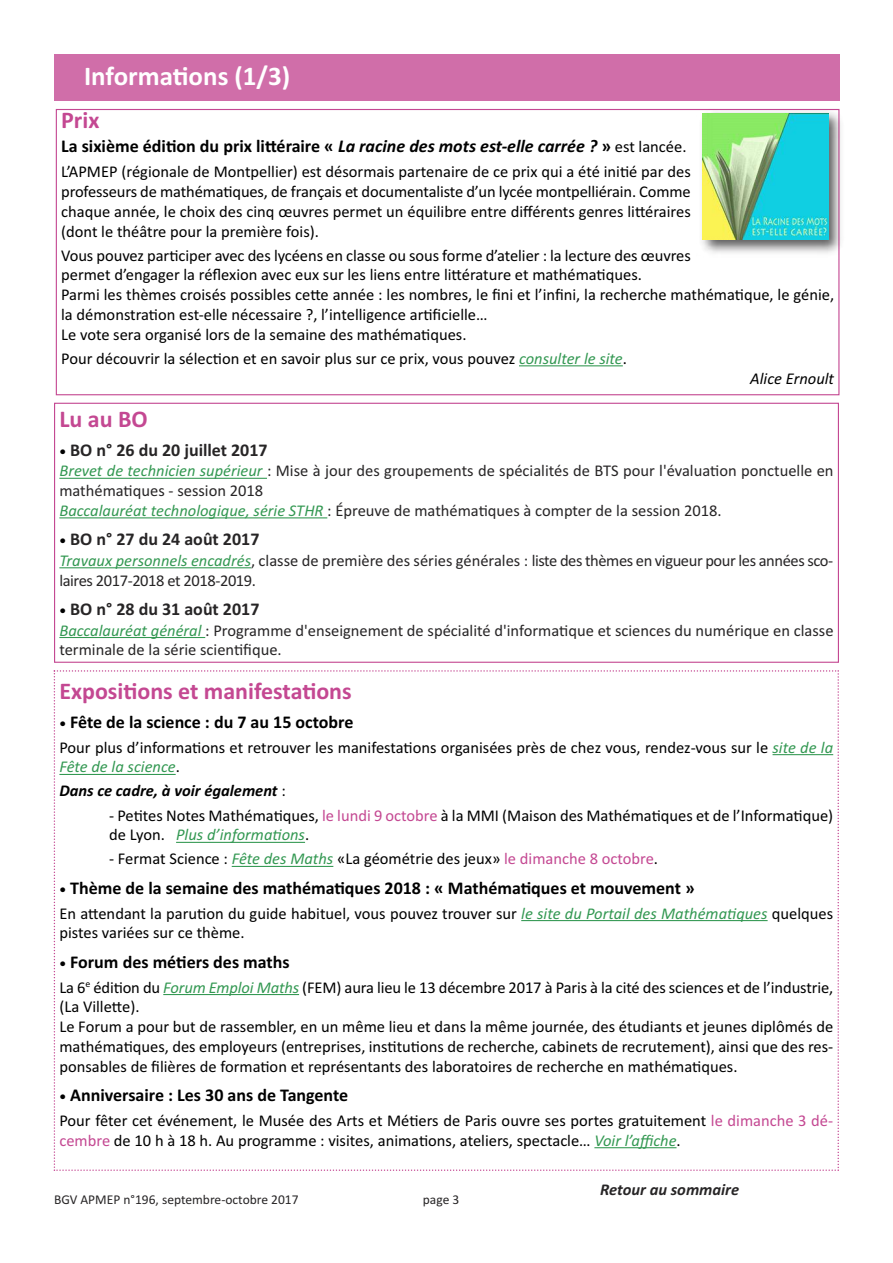
<style>
.page{position:relative;width:893px;height:1263px;background:#fff}
.page>*{position:absolute;margin:0;border:0;box-sizing:border-box;transform-origin:0 0}
.t1{font:700 27px "Calibri";color:#fff}
.t2{font:700 24px "Calibri";color:#c44892}
.t3{font:700 18px "Calibri";color:#000}
.t4{font:700 18px "Calibri";color:#272526}
.t5{font:16.5px/19.8px "Calibri";color:#000}
.t6{font:16.5px/19.8px "Calibri";color:#272526}
.t7{font:16.5px/19.8px "Calibri";letter-spacing:-.025em;color:#272526}
.t8{font:italic 700 16.5px "Calibri";color:#000}
.t9{font:italic 700 16.5px "Calibri";color:#272526}
.t10{font:italic 16.5px "Calibri";color:#000}
.t11{font:13.5px "Calibri";color:#272526}
.s1{font-style:italic}
.s2{font-weight:400;font-size:16.5px}
.s3{font-style:italic;color:#339852}
.s4{font-size:13.5px;color:#000}
.s5{font-size:13.5px}
.s6{font-weight:400;font-style:normal}
.s7{color:#c44892}
</style>
<div class="page">
<svg style="left:54px;top:670px;width:785px;height:501px"></svg>
<hr style="left:772px;top:754px;width:61px;height:1px;background:#339852">
<hr style="left:59px;top:774px;width:117px;height:1px;background:#339852">
<hr style="left:176px;top:842px;width:129px;height:1px;background:#339852">
<hr style="left:232px;top:866px;width:101px;height:1px;background:#339852">
<hr style="left:521px;top:920px;width:247px;height:1px;background:#339852">
<hr style="left:163px;top:994px;width:136px;height:1px;background:#339852">
<hr style="left:594px;top:1147px;width:82px;height:1px;background:#339852">
<div style="left:54px;top:54px;width:785px;height:47px;background:#d06ea9"></div>
<div style="left:54px;top:403px;width:785px;height:260px;border:1px solid #c44892"></div>
<hr style="left:59px;top:478px;width:208px;height:1px;background:#339852">
<hr style="left:59px;top:517px;width:268px;height:1px;background:#339852">
<hr style="left:59px;top:567px;width:192px;height:1px;background:#339852">
<hr style="left:59px;top:637px;width:146px;height:1px;background:#339852">
<hr style="left:519px;top:365px;width:104px;height:1px;background:#339852">
<img style="left:696px;top:108px;width:145px;height:151px">
<img style="left:703px;top:113px;width:126px;height:127px">
<h1 class="t1" style="left:84px;top:60px;width:208px">Informations (1/3)</h1>
<h2 class="t2" style="left:61px;top:106px;width:40px">Prix</h2>
<p class="t3" style="left:61px;top:136px;width:627px">La sixième édition du prix littéraire « <span class="s1">La racine des mots est-elle carrée ?</span> » <span class="s2">est lancée.</span></p>
<p class="t5" style="left:61px;top:161px;width:631px;text-align:justify">L’APMEP (régionale de Montpellier) est désormais partenaire de ce prix qui a été initié par des professeurs de mathématiques, de français et documentaliste d’un lycée montpelliérain. Comme chaque année, le choix des cinq œuvres permet un équilibre entre différents genres littéraires (dont le théâtre pour la première fois).</p>
<p class="t5" style="left:61px;top:245px;width:774px">Vous pouvez participer avec des lycéens en classe ou sous forme d’atelier : la lecture des œuvres<br>permet d’engager la réflexion avec eux sur les liens entre littérature et mathématiques.<br>Parmi les thèmes croisés possibles cette année : les nombres, le fini et l’infini, la recherche mathématique, le génie, la démonstration est-elle nécessaire ?, l’intelligence artificielle…<br>Le vote sera organisé lors de la semaine des mathématiques.</p>
<p class="t5" style="left:61px;top:348px;width:567px">Pour découvrir la sélection et en savoir plus sur ce prix, vous pouvez <span class="s3">consulter le site</span>.</p>
<p class="t10" style="left:750px;top:368px;width:85px">Alice Ernoult</p>
<h2 class="t2" style="left:59px;top:405px;width:90px">Lu au BO</h2>
<p class="t4" style="left:59px;top:439px;width:210px"><span class="s4">•</span> BO n° 26 du 20 juillet 2017</p>
<p class="t6" style="left:59px;top:461px;width:776px"><span class="s3">Brevet de technicien supérieur</span> : Mise à jour des groupements de spécialités de BTS pour l'évaluation ponctuelle en mathématiques - session 2018<br><span class="s3">Baccalauréat technologique, série STHR</span> : Épreuve de mathématiques à compter de la session 2018.</p>
<p class="t4" style="left:59px;top:528px;width:202px"><span class="s4">•</span> BO n° 27 du 24 août 2017</p>
<p class="t7" style="left:59px;top:550px;width:775px"><span class="s3">Travaux personnels encadrés</span>, classe de première des séries générales : liste des thèmes en vigueur pour les années sco&shy;laires 2017-2018 et 2018-2019.</p>
<p class="t4" style="left:59px;top:598px;width:202px"><span class="s4">•</span> BO n° 28 du 31 août 2017</p>
<p class="t6" style="left:59px;top:620px;width:776px"><span class="s3">Baccalauréat général</span> : Programme d'enseignement de spécialité d'informatique et sciences du numérique en classe terminale de la série scientifique.</p>
<h2 class="t2" style="left:59px;top:677px;width:294px">Expositions et manifestations</h2>
<p class="t3" style="left:59px;top:711px;width:295px"><span class="s5">•</span> Fête de la science : du 7 au 15 octobre</p>
<p class="t5" style="left:59px;top:737px;width:775px">Pour plus d’informations et retrouver les manifestations organisées près de chez vous, rendez-vous sur le <span class="s3">site de la<br>Fête de la science</span>.</p>
<p class="t8" style="left:59px;top:781px;width:228px">Dans ce cadre, à voir également <span class="s6">:</span></p>
<p class="t5" style="left:109px;top:805px;width:725px">- Petites Notes Mathématiques, <span class="s7">le lundi 9 octobre</span> à la MMI (Maison des Mathématiques et de l’Informatique) de Lyon. <span class="s3">Plus d’informations</span>.</p>
<p class="t5" style="left:109px;top:849px;width:550px">- Fermat Science : <span class="s3">Fête des Maths</span> «La géométrie des jeux» <span class="s7">le dimanche 8 octobre</span>.</p>
<p class="t3" style="left:59px;top:877px;width:637px"><span class="s5">•</span> Thème de la semaine des mathématiques 2018 : « Mathématiques et mouvement »</p>
<p class="t5" style="left:59px;top:903px;width:775px">En attendant la parution du guide habituel, vous pouvez trouver sur <span class="s3">le site du Portail des Mathématiques</span> quelques pistes variées sur ce thème.</p>
<p class="t3" style="left:59px;top:951px;width:232px"><span class="s5">•</span> Forum des métiers des maths</p>
<p class="t5" style="left:59px;top:977px;width:775px">La 6<sup>e</sup> édition du <span class="s3">Forum Emploi Maths</span> (FEM) aura lieu le 13 décembre 2017 à Paris à la cité des sciences et de l’industrie, (La Villette).<br>Le Forum a pour but de rassembler, en un même lieu et dans la même journée, des étudiants et jeunes diplômés de mathématiques, des employeurs (entreprises, institutions de recherche, cabinets de recrutement), ainsi que des res&shy;ponsables de filières de formation et représentants des laboratoires de recherche en mathématiques.</p>
<p class="t3" style="left:59px;top:1084px;width:290px"><span class="s5">•</span> Anniversaire : Les 30 ans de Tangente</p>
<p class="t5" style="left:59px;top:1110px;width:775px">Pour fêter cet événement, le Musée des Arts et Métiers de Paris ouvre ses portes gratuitement <span class="s7">le dimanche 3 dé&shy;cembre</span> de 10 h à 18 h. Au programme : visites, animations, ateliers, spectacle… <span class="s3">Voir l’affiche</span>.</p>
<p class="t11" style="left:54px;top:1192px;width:246px">BGV APMEP n°196, septembre-octobre 2017</p>
<p class="t11" style="left:423px;top:1192px;width:38px">page 3</p>
<p class="t9" style="left:600px;top:1179px;width:141px">Retour au sommaire</p>
</div>
